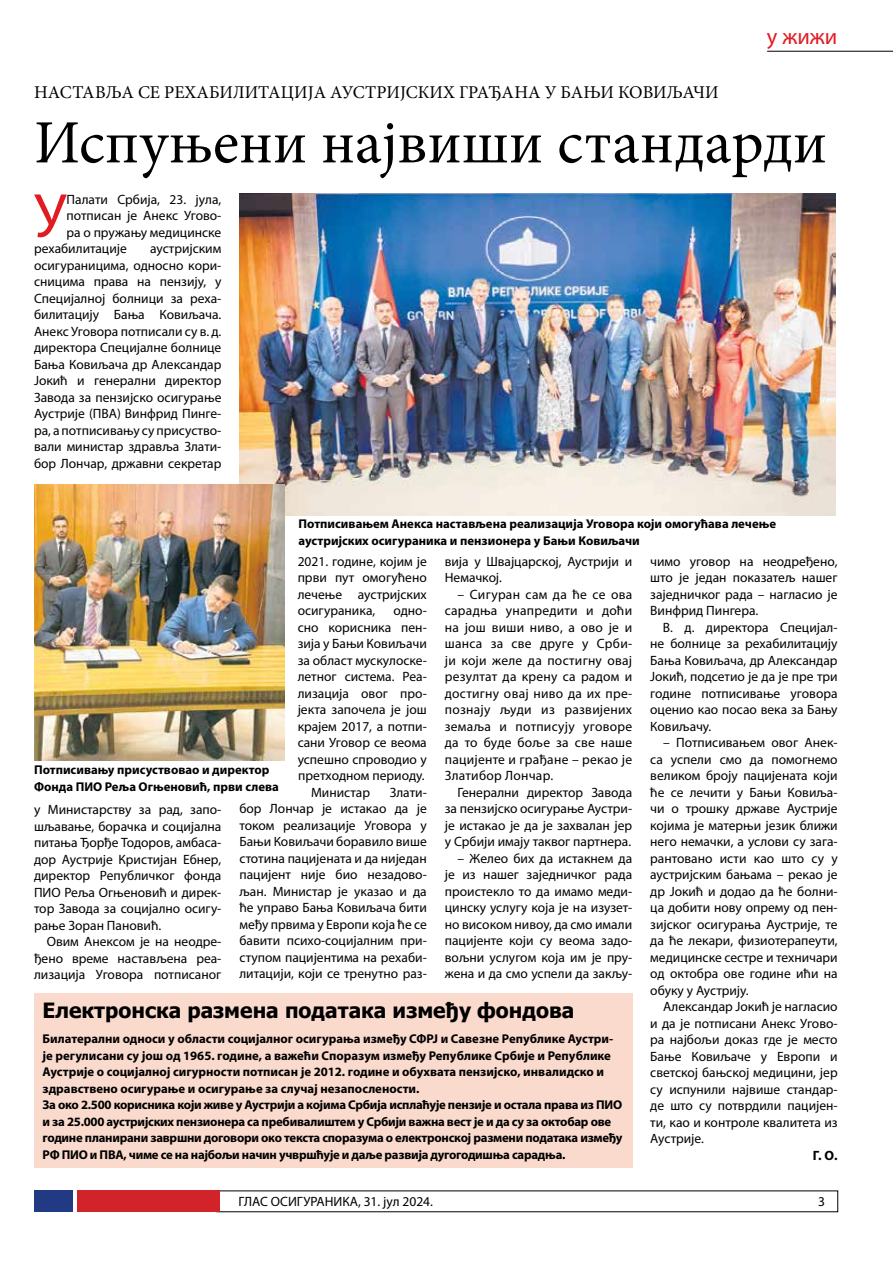
<style>
.page{position:relative;width:893px;height:1263px;background:#fff}
.page>*{position:absolute;margin:0;border:0;box-sizing:border-box;transform-origin:0 0}
.t1{font:62.4px "Myriad Pro";color:#e11b22}
.t2{font:61.5px "Minion Pro";color:#000}
.t3{font:22.5px "Myriad Pro";color:#e11b22}
.t4{font:700 21px "Tahoma";color:#000}
.t5{font:18px "Minion Pro";color:#000}
.t6{font:13.5px/16.5px "Myriad Pro";color:#000;text-align:justify}
.t7{font:700 13.5px "Myriad Pro";color:#000}
.t8{font:700 12.75px/16.5px "Myriad Pro";letter-spacing:-.005em;color:#000}
</style>
<div class="page">
<hr style="left:767px;top:51px;width:126px;height:1px;background:#000">
<div style="left:34px;top:1191px;width:38px;height:21px;background:#223983"></div>
<div style="left:77px;top:1191px;width:142px;height:21px;background:#d2232a"></div>
<img style="left:239px;top:193px;width:596px;height:322px">
<img style="left:34px;top:485px;width:251px;height:276px">
<div style="left:34px;top:993px;width:598px;height:174px;background:#fadacc"></div>
<h3 class="t3" style="left:767px;top:23px;width:72px">у жижи</h3>
<h3 class="t5" style="left:34px;top:80px;width:686px">НАСТАВЉА СЕ РЕХАБИЛИТАЦИЈА АУСТРИЈСКИХ ГРАЂАНА У БАЊИ КОВИЉАЧИ</h3>
<h2 class="t2" style="left:34px;top:102px;width:794px">Испуњени највиши стандарди</h2>
<h1 class="t1" style="left:34px;top:177px;width:34px">У</h1>
<p class="t6" style="left:67px;top:191px;width:156px">Палати Србија, 23. јула,</p>
<p class="t6" style="left:67px;top:207px;width:156px">потписан је Анекс Угово-</p>
<p class="t6" style="left:67px;top:224px;width:156px">ра o пружању медицинске</p>
<p class="t6" style="left:34px;top:240px;width:94px">рехабилитације</p>
<p class="t6" style="left:34px;top:240px;width:189px;text-indent:116px">аустријским осигураницима, односно кори&shy;сницима права на пензију, у Специјалној болници за реха&shy;билитацију Бања Ковиљача.<br>Анекс Уговора потписали су в. д. директора Специјалне болнице Бања Ковиљача др Александар Јокић и генерални директор Завода за пензијско осигурање Аустрије (ПВА) Винфрид Пинге&shy;ра, а потписивању су присуство&shy;вали министар здравља Злати&shy;бор Лончар, државни секретар</p>
<p class="t8" style="left:299px;top:515px;width:479px">Потписивањем Анекса настављена реализација Уговора који омогућава лечење аустријских осигураника и пензионера у Бањи Ковиљачи</p>
<p class="t6" style="left:298px;top:553px;width:131px">2021. године, којим је први пут омогућено лечење аустријских осигураника,</p>
<p class="t6" style="left:393px;top:602px;width:34px">одно-</p>
<p class="t6" style="left:298px;top:619px;width:130px">сно корисника пен-</p>
<p class="t6" style="left:298px;top:635px;width:131px">зија у Бањи Ковиљачи</p>
<p class="t6" style="left:298px;top:652px;width:130px">за област мускулоске-</p>
<p class="t6" style="left:298px;top:668px;width:130px">летног система. Реа-</p>
<p class="t6" style="left:298px;top:685px;width:130px">лизација овог про-</p>
<p class="t6" style="left:298px;top:701px;width:131px">јекта започела је још</p>
<p class="t6" style="left:298px;top:718px;width:130px">крајем 2017, а потпи-</p>
<p class="t6" style="left:298px;top:734px;width:131px">сани Уговор се веома</p>
<p class="t6" style="left:298px;top:751px;width:131px">успешно спроводио у</p>
<p class="t6" style="left:298px;top:767px;width:128px">претходном периоду.</p>
<p class="t6" style="left:311px;top:784px;width:60px">Министар</p>
<p class="t8" style="left:34px;top:761px;width:246px">Потписивању присуствовао и директор<br>Фонда ПИО Реља Огњеновић, први слева</p>
<p class="t6" style="left:239px;top:784px;width:189px;text-indent:150px">Злати&shy;бор Лончар је истакао да је током реализације Уговора у Бањи Ковиљачи боравило више стотина пацијената и да ниједан пацијент није био незадово&shy;љан. Министар је указао и да ће управо Бања Ковиљача бити међу првима у Европи која ће се бавити психо-социјалним при&shy;ступом пацијентима на рехаби&shy;литацији, који се тренутно раз-</p>
<p class="t6" style="left:34px;top:801px;width:189px">у Министарству за рад, запо&shy;шљавање, борачка и социјална питања Ђорђе Тодоров, амбаса&shy;дор Аустрије Кристијан Ебнер, директор Републичког фонда ПИО Реља Огњеновић и дирек&shy;тор Завода за социјално осигу&shy;рање Зоран Пановић.</p>
<p class="t6" style="left:34px;top:933px;width:189px;text-indent:13px">Овим Анексом је на неодре&shy;ђено време настављена реа&shy;лизација Уговора потписаног</p>
<p class="t6" style="left:445px;top:553px;width:189px">вија у Швајцарској, Аустрији и<br>Немачкој.</p>
<p class="t6" style="left:445px;top:586px;width:189px;text-indent:13px">– Сигуран сам да ће се ова сарадња унапредити и доћи на још виши ниво, а ово је и шанса за све друге у Срби&shy;ји који желе да постигну овај резултат да крену са радом и достигну овај ниво да их пре&shy;познају људи из развијених земаља и потписују уговоре да то буде боље за све наше пацијенте и грађане – рекао је Златибор Лончар.</p>
<p class="t6" style="left:445px;top:784px;width:189px;text-indent:13px">Генерални директор Завода за пензијско осигурање Аустри&shy;је истакао је да је захвалан јер у Србији имају таквог партнера.</p>
<p class="t6" style="left:445px;top:850px;width:189px;text-indent:13px">– Желео бих да истакнем да је из нашег заједничког рада проистекло то да имамо меди&shy;цинску услугу која је на изузет&shy;но високом нивоу, да смо имали пацијенте који су веома задо&shy;вољни услугом која им је пру&shy;жена и да смо успели да закљу-</p>
<h3 class="t4" style="left:43px;top:995px;width:533px">Елек-трон-ска раз-ме-на пода-та-ка изме-ђу фон-до-ва</h3>
<p class="t8" style="left:43px;top:1030px;width:582px">Билатерални односи у области социјалног осигурања између СФРЈ и Савезне Републике Аустри&shy;је регулисани су још од 1965. године, а важећи Споразум између Републике Србије и Републике Аустрије о социјалној сигурности потписан je 2012. године и обухвата пензијско, инвалидско и здравствено осигурање и осигурање за случај незапослености.<br>За око 2.500 корисника који живе у Аустрији а којима Србија исплаћује пензије и остала права из ПИО и за 25.000 аустријских пензионера са пребивалиштем у Србији важна вест је и да су за октобар ове године планирани завршни договори око текста споразума о електронској размени података између РФ ПИО и ПВА, чиме се на најбољи начин учвршћује и даље развија дугогодишња сарадња.</p>
<p class="t6" style="left:650px;top:553px;width:189px">чимо уговор на неодређено, што је један показатељ нашег заједничког рада – нагласио је Винфрид Пингера.</p>
<p class="t6" style="left:650px;top:619px;width:189px;text-indent:13px">В. д. директора Специјал&shy;не болнице за рехабилитацију Бања Ковиљача, др Александар Јокић, подсетио је да је пре три године потписивање уговора оценио као посао века за Бању Ковиљачу.</p>
<p class="t6" style="left:650px;top:734px;width:189px;text-indent:13px">– Потписивањем овог Анек&shy;са успели смо да помогнемо великом броју пацијената који ће се лечити у Бањи Ковиља&shy;чи о трошку државе Аустрије којима је матерњи језик ближи него немачки, а услови су зага&shy;рантовано исти као што су у аустријским бањама – рекао је др Јокић и додао да ће болни&shy;ца добити нову опрему од пен&shy;зијског осигурања Аустрије, те да ће лекари, физиотерапеути, медицинске сестре и техничари од октобра ове године ићи на обуку у Аустрију.</p>
<p class="t6" style="left:650px;top:998px;width:189px;text-indent:13px">Александар Јокић је нагласио и да је потписани Анекс Угово&shy;ра најбољи доказ где је место Бање Ковиљаче у Европи и светској бањској медицини, јер су испунили највише стандар&shy;де што су потврдили пацијен&shy;ти, као и контроле квалитета из Аустрије.</p>
<p class="t7" style="left:813px;top:1146px;width:26px">Г. О.</p>
<p class="t6" style="left:239px;top:1193px;width:196px">ГЛАС ОСИГУРАНИКА, 31. јул 2024.</p>
<p class="t6" style="left:818px;top:1193px;width:8px">3</p>
</div>
